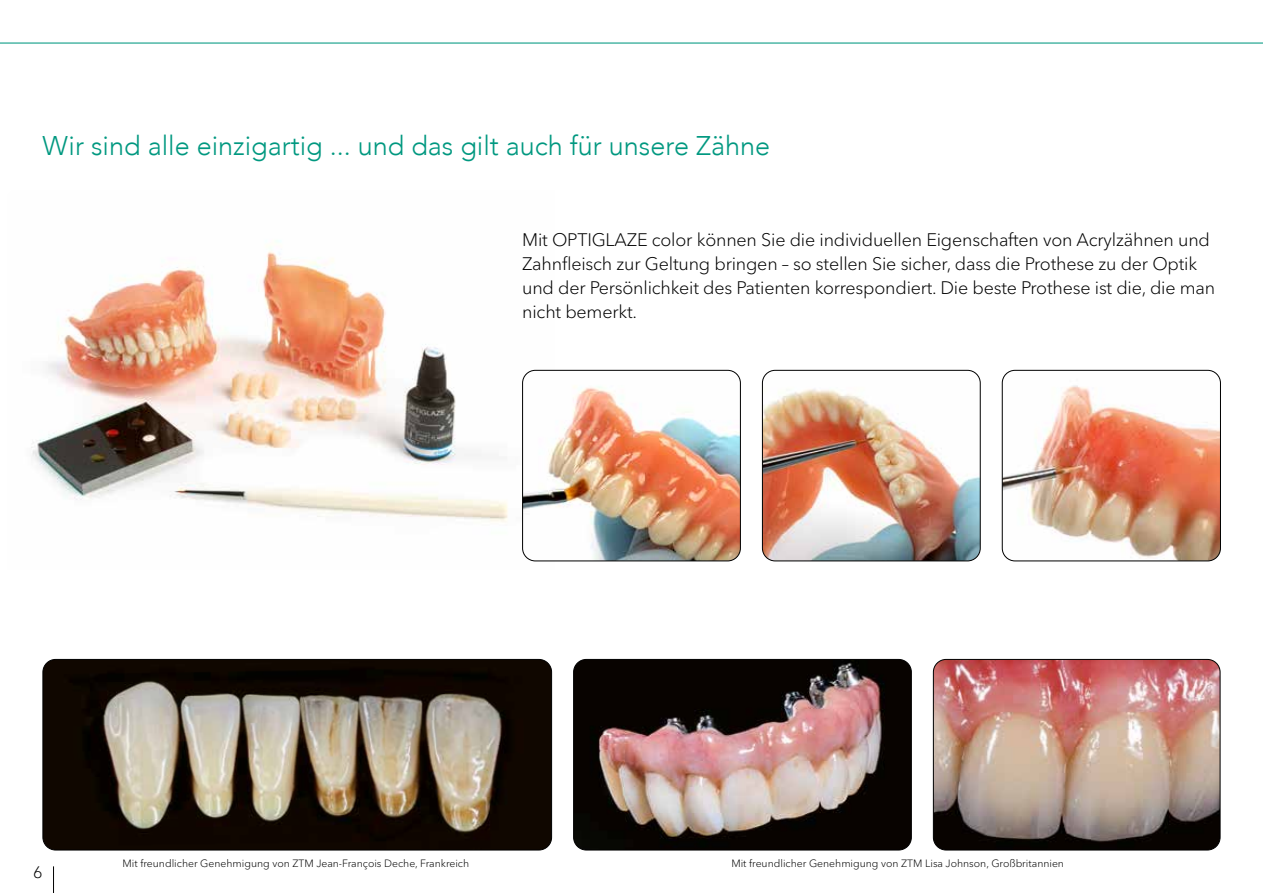
<style>
.page{position:relative;width:1263px;height:893px;background:#fff}
.page>*{position:absolute;margin:0;border:0;box-sizing:border-box;transform-origin:0 0}
.t1{font:300 27px "Avenir";color:#009880}
.t2{font:300 18px/24px "Avenir Next LT Pro";letter-spacing:-.01em;color:#000}
.t3{font:300 16.5px "Avenir Next LT Pro";color:#000}
.t4{font:300 10.5px "Avenir Next LT Pro";color:#000}
</style>
<div class="page">
<svg style="left:0;top:42px;width:1263px;height:2px"></svg>
<img style="left:31px;top:240px;width:523px;height:322px">
<img style="left:1002px;top:370px;width:218px;height:191px">
<div style="left:1002px;top:370px;width:219px;height:191px;border:1px solid #000;border-radius:13px"></div>
<img style="left:574px;top:659px;width:337px;height:191px">
<div style="left:573px;top:659px;width:339px;height:191px;border:1px solid #000;border-radius:13px"></div>
<img style="left:43px;top:659px;width:509px;height:191px">
<div style="left:43px;top:659px;width:509px;height:191px;border:1px solid #000;border-radius:13px"></div>
<img style="left:933px;top:659px;width:287px;height:191px">
<div style="left:933px;top:659px;width:287px;height:191px;border:1px solid #000;border-radius:13px"></div>
<img style="left:762px;top:370px;width:218px;height:191px">
<div style="left:762px;top:370px;width:219px;height:191px;border:1px solid #000;border-radius:13px"></div>
<img style="left:523px;top:370px;width:217px;height:191px">
<div style="left:522px;top:370px;width:219px;height:191px;border:1px solid #000;border-radius:13px"></div>
<svg style="left:53px;top:866px;width:1px;height:27px"></svg>
<h1 class="t1" style="left:43px;top:129px;width:729px">Wir sind alle einzigartig ... und das gilt auch für unsere Zähne</h1>
<p class="t2" style="left:522px;top:228px;width:694px">Mit OPTIGLAZE color können Sie die individuellen Eigenschaften von Acrylzähnen und Zahnfleisch zur Geltung bringen – so stellen Sie sicher, dass die Prothese zu der Optik und der Persönlichkeit des Patienten korrespondiert. Die beste Prothese ist die, die man nicht bemerkt.</p>
<p class="t3" style="left:33px;top:862px;width:11px">6</p>
<p class="t4" style="left:123px;top:857px;width:348px">Mit freundlicher Genehmigung von ZTM Jean-François Deche, Frankreich</p>
<p class="t4" style="left:731px;top:857px;width:334px">Mit freundlicher Genehmigung von ZTM Lisa Johnson, Großbritannien</p>
</div>
